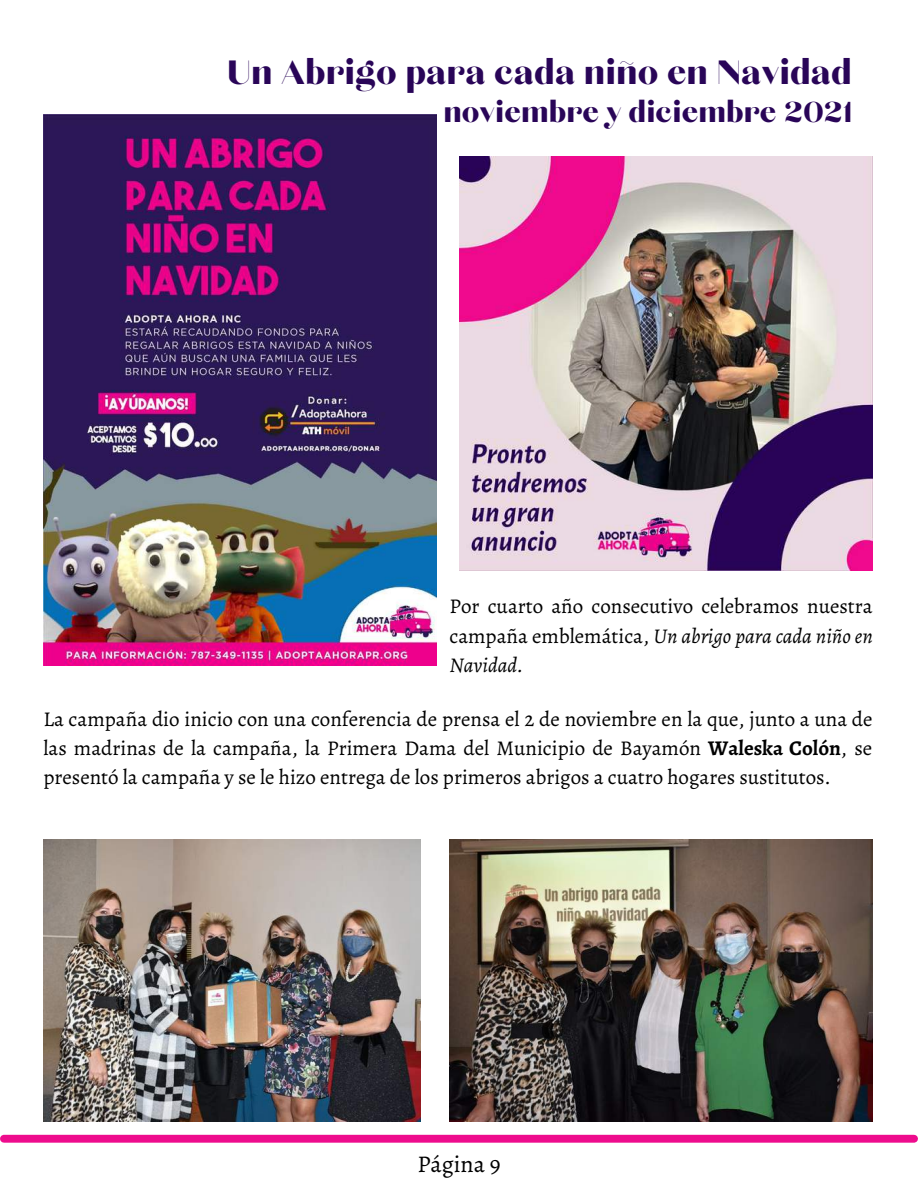
<style>
.page{position:relative;width:918px;height:1188px;background:#fff}
.page>*{position:absolute;margin:0;border:0;box-sizing:border-box;transform-origin:0 0}
.t1{font:42px "Chloe";color:#290558}
.t2{font:36px "Chloe";color:#290558}
.t3{font:24px "Alegreya";color:#000}
.t4{font:21px/29.2px "Alegreya";color:#000;text-align:justify}
.s1{font-style:italic}
.s2{font-weight:700}
</style>
<div class="page">
<div style="left:4px;top:1135px;width:910px;height:8px;background:#ee0c8d"></div>
<img style="left:43px;top:115px;width:393px;height:550px">
<img style="left:43px;top:839px;width:377px;height:282px">
<img style="left:459px;top:157px;width:414px;height:414px">
<img style="left:449px;top:839px;width:423px;height:282px">
<h1 class="t1" style="left:227px;top:52px;width:626px">Un Abrigo para cada niño en Navidad</h1>
<h2 class="t2" style="left:443px;top:95px;width:410px">noviembre y diciembre 2021</h2>
<p class="t4" style="left:449px;top:592px;width:425px">Por cuarto año consecutivo celebramos nuestra campaña emblemática, <span class="s1">Un abrigo para cada niño en Navidad.</span></p>
<p class="t4" style="left:43px;top:704px;width:831px">La campaña dio inicio con una conferencia de prensa el 2 de noviembre en la que, junto a una de las madrinas de la campaña, la Primera Dama del Municipio de Bayamón <span class="s2">Waleska Colón</span>, se presentó la campaña y se le hizo entrega de los primeros abrigos a cuatro hogares sustitutos.</p>
<p class="t3" style="left:417px;top:1147px;width:85px">Página 9</p>
</div>
